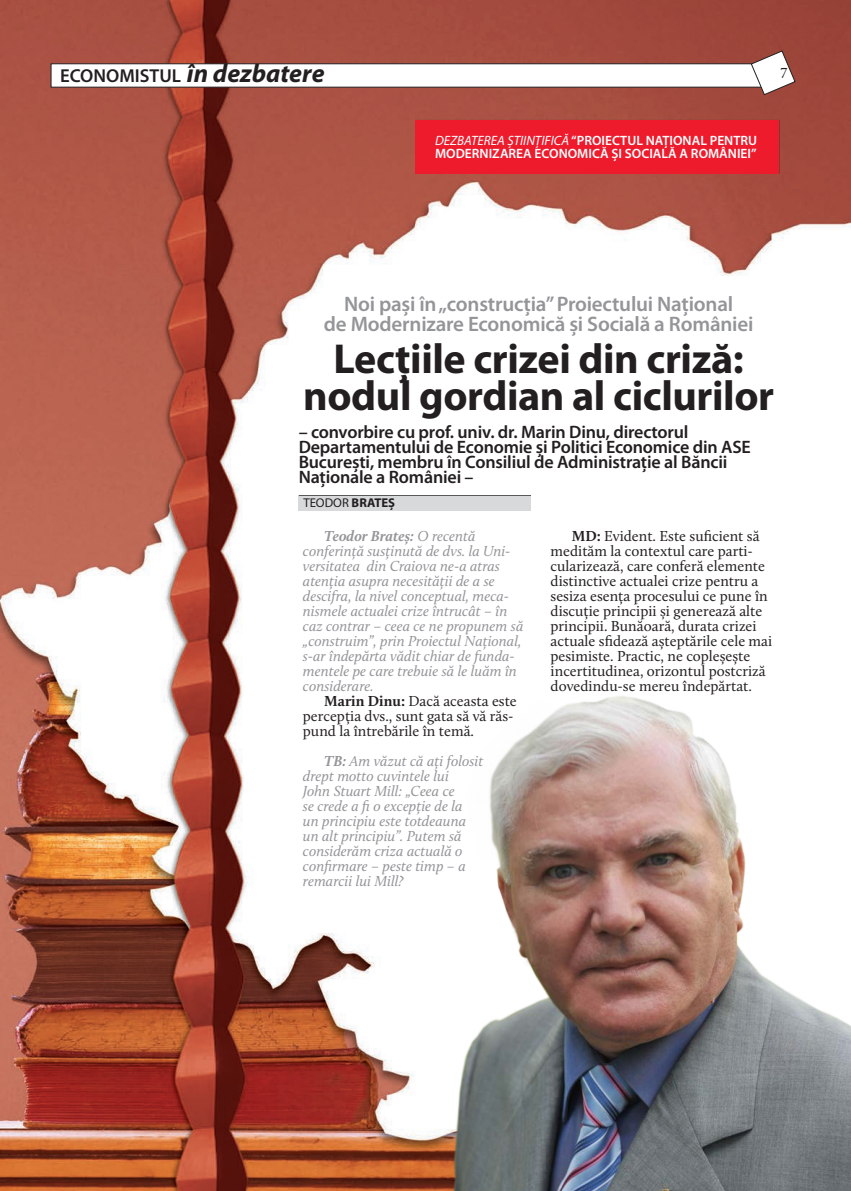
<style>
.page{position:relative;width:851px;height:1191px;background:#fff}
.page>*{position:absolute;margin:0;border:0;box-sizing:border-box;transform-origin:0 0}
.t1{font:700 42px/37.5px "Myriad Pro";letter-spacing:-.01em;color:#231f20;text-align:center}
.t2{font:italic 700 25.65px "Myriad Pro";color:#231f20}
.t3{font:600 21px "Myriad Pro";letter-spacing:-.01em;color:#939598}
.t4{font:600 18.75px "Myriad Pro";color:#231f20}
.t5{font:600 18px/15px "Myriad Pro";letter-spacing:-.01em;color:#231f20}
.t6{font:italic 15px/15px "Calluna";color:#939598}
.t7{font:15px/15px "Calluna";color:#231f20}
.t8{font:600 13.5px/13.5px "Myriad Pro";color:#fff}
.t9{font:12.75px "Myriad Pro";color:#231f20}
.s1{font-weight:400;font-style:italic}
.s2{font-weight:700}
</style>
<div class="page">
<img style="left:0;top:0;width:850px;height:1190px">
<div style="left:51px;top:63px;width:713px;height:24px;background:#fff;border:1px solid #231f20"></div>
<svg style="left:750px;top:50px;width:45px;height:46px"></svg>
<hr style="left:298px;top:495px;width:233px;height:1px;background:#231f20">
<div style="left:298px;top:496px;width:233px;height:14px;background:#d8d9db"></div>
<img style="left:398px;top:694px;width:452px;height:497px">
<div style="left:415px;top:120px;width:364px;height:54px;background:#ee1b2d"></div>
<p class="t4" style="left:60px;top:64px;width:123px">ECONOMISTUL</p>
<p class="t2" style="left:187px;top:57px;width:139px">în dezbatere</p>
<p class="t7" style="left:780px;top:62px;width:9px">7</p>
<p class="t7" style="left:780px;top:62px;width:8px">5</p>
<p class="t8" style="left:435px;top:133px;width:323px"><span class="s1">DEZBATEREA ȘTIINȚIFICĂ</span> “PROIECTUL NAȚIONAL PENTRU<br>MODERNIZAREA ECONOMICĂ ȘI SOCIALĂ A ROMÂNIEI”</p>
<p class="t3" style="left:344px;top:291px;width:390px">Noi pași în „construcția” Proiectului Național</p>
<p class="t3" style="left:324px;top:310px;width:431px">de Modernizare Economică și Socială a României</p>
<p class="t1" style="left:303px;top:338px;width:472px">Lecțiile crizei din criză: nodul gordian al ciclurilor</p>
<p class="t5" style="left:298px;top:424px;width:453px">– convorbire cu prof. univ. dr. Marin Dinu, directorul Departamentului de Economie și Politici Economice din ASE București, membru în Consiliul de Administrație al Băncii Naționale a României –</p>
<p class="t9" style="left:303px;top:495px;width:93px">TEODOR <span class="s2">BRATEȘ</span></p>
<p class="t6" style="left:303px;top:528px;width:222px;text-indent:21px"><span class="s2">Teodor Brateș:</span> O recentă conferință susținută de dvs. la Uni&shy;versitatea din Craiova ne-a atras atenția asupra necesității de a se descifra, la nivel conceptual, meca&shy;nismele actualei crize întrucât – în caz contrar – ceea ce ne propunem să „construim”, prin Proiectul Național, s-ar îndepărta vădit chiar de funda&shy;mentele pe care trebuie să le luăm în considerare.</p>
<p class="t7" style="left:303px;top:693px;width:215px;text-indent:21px"><span class="s2">Marin Dinu:</span> Dacă aceasta este percepția dvs., sunt gata să vă răs&shy;pund la întrebările în temă.</p>
<p class="t6" style="left:303px;top:753px;width:182px;text-indent:21px"><span class="s2">TB:</span> Am văzut că ați folosit drept motto cuvintele lui<br>John Stuart Mill: „Ceea ce<br>se crede a fi o excepție de la<br>un principiu este totdeauna un alt principiu”. Putem să considerăm criza actuală o confirmare – peste timp – a remarcii lui Mill?</p>
<p class="t7" style="left:550px;top:528px;width:223px;text-indent:21px"><span class="s2">MD:</span> Evident. Este suficient să medităm la contextul care parti&shy;cularizează, care conferă elemente distinctive actualei crize pentru a sesiza esența procesului ce pune în discuție principii și generează alte principii. Bunăoară, durata crizei actuale sfidează așteptările cele mai pesimiste. Practic, ne copleșește incertitudinea, orizontul postcriză dovedindu-se mereu îndepărtat.</p>
</div>
